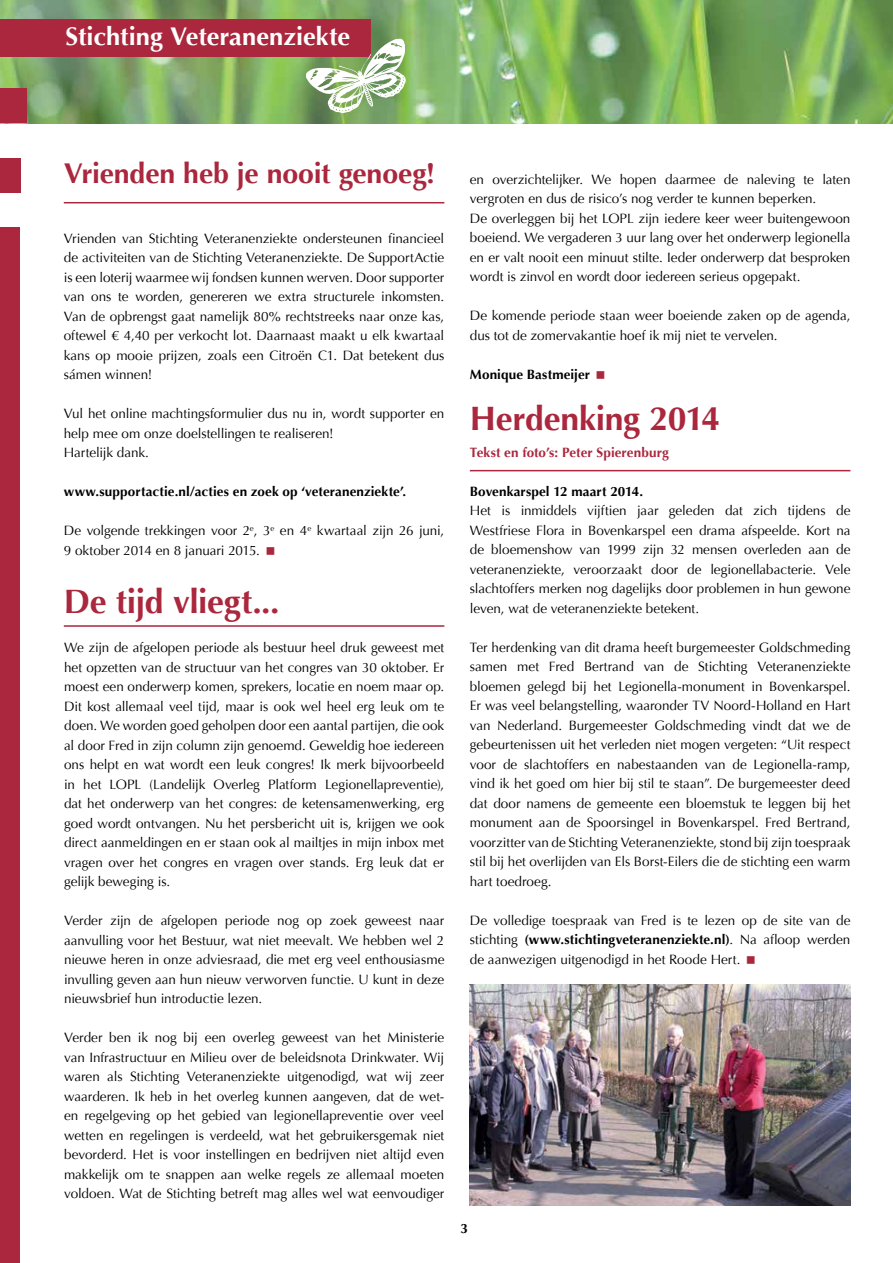
<style>
.page{position:relative;width:893px;height:1263px;background:#fff}
.page>*{position:absolute;margin:0;border:0;box-sizing:border-box;transform-origin:0 0}
.t1{font:700 33.75px "Optima";letter-spacing:-.01em;color:#aa273d}
.t2{font:700 28.5px "Optima";letter-spacing:-.005em;color:#aa273d}
.t3{font:700 25.5px "Optima";color:#fff}
.t4{font:13.5px/19.5px "Optima";color:#000;text-align:justify}
.t5{font:700 13.5px "Optima";letter-spacing:.01em;color:#000}
.t6{font:700 13.5px "Optima";letter-spacing:.005em;color:#aa273d}
.s1{font-weight:700}
</style>
<div class="page">
<div style="left:1px;top:158px;width:20px;height:35px;background:#aa273d"></div>
<div style="left:0;top:158px;width:9px;height:35px;background:#aa273d"></div>
<div style="left:0;top:227px;width:20px;height:1036px;background:#aa273d"></div>
<img style="left:0;top:0;width:893px;height:123px">
<div style="left:0;top:19px;width:370px;height:38px;background:#aa273d"></div>
<div style="left:0;top:89px;width:26px;height:34px;background:#aa273d"></div>
<svg style="left:304px;top:38px;width:102px;height:75px"></svg>
<hr style="left:470px;top:470px;width:380px;height:1px;background:#aa273d">
<hr style="left:64px;top:625px;width:380px;height:2px;background:#aa273d">
<img style="left:470px;top:985px;width:380px;height:220px">
<hr style="left:64px;top:202px;width:380px;height:1px;background:#aa273d">
<h3 class="t3" style="left:66px;top:21px;width:286px">Stichting Veteranenziekte</h3>
<h2 class="t2" style="left:64px;top:157px;width:373px">Vrienden heb je nooit genoeg!</h2>
<p class="t4" style="left:64px;top:228px;width:382px">Vrienden van Stichting Veteranenziekte ondersteunen financieel de activiteiten van de Stichting Veteranenziekte. De SupportActie is een loterij waarmee wij fondsen kunnen werven. Door supporter van ons te worden, genereren we extra structurele inkomsten.<br>Van de opbrengst gaat namelijk 80% rechtstreeks naar onze kas, oftewel € 4,40 per verkocht lot. Daarnaast maakt u elk kwartaal kans op mooie prijzen, zoals een Citroën C1. Dat betekent dus sámen winnen!</p>
<p class="t4" style="left:64px;top:404px;width:382px;text-align:left">Vul het online machtingsformulier dus nu in, wordt supporter en help mee om onze doelstellingen te realiseren!<br>Hartelijk dank.</p>
<p class="t5" style="left:64px;top:484px;width:344px">www.supportactie.nl/acties en zoek op ‘veteranenziekte’.</p>
<p class="t4" style="left:64px;top:521px;width:382px">De volgende trekkingen voor 2<sup>e</sup>, 3<sup>e</sup> en 4<sup>e</sup> kwartaal zijn 26 juni,<br>9 oktober 2014 en 8 januari 2015.</p>
<h1 class="t1" style="left:64px;top:581px;width:217px">De tijd vliegt...</h1>
<p class="t4" style="left:64px;top:638px;width:382px">We zijn de afgelopen periode als bestuur heel druk geweest met het opzetten van de structuur van het congres van 30 oktober. Er moest een onderwerp komen, sprekers, locatie en noem maar op.<br>Dit kost allemaal veel tijd, maar is ook wel heel erg leuk om te doen. We worden goed geholpen door een aantal partijen, die ook al door Fred in zijn column zijn genoemd. Geweldig hoe iedereen ons helpt en wat wordt een leuk congres! Ik merk bijvoorbeeld in het LOPL (Landelijk Overleg Platform Legionellapreventie), dat het onderwerp van het congres: de ketensamenwerking, erg goed wordt ontvangen. Nu het persbericht uit is, krijgen we ook direct aanmeldingen en er staan ook al mailtjes in mijn inbox met vragen over het congres en vragen over stands. Erg leuk dat er gelijk beweging is.</p>
<p class="t4" style="left:64px;top:911px;width:382px">Verder zijn de afgelopen periode nog op zoek geweest naar aanvulling voor het Bestuur, wat niet meevalt. We hebben wel 2 nieuwe heren in onze adviesraad, die met erg veel enthousiasme invulling geven aan hun nieuw verworven functie. U kunt in deze nieuwsbrief hun introductie lezen.</p>
<p class="t4" style="left:64px;top:1028px;width:382px">Verder ben ik nog bij een overleg geweest van het Ministerie van Infrastructuur en Milieu over de beleidsnota Drinkwater. Wij waren als Stichting Veteranenziekte uitgenodigd, wat wij zeer waarderen. Ik heb in het overleg kunnen aangeven, dat de wet&shy;en regelgeving op het gebied van legionellapreventie over veel wetten en regelingen is verdeeld, wat het gebruikersgemak niet bevorderd. Het is voor instellingen en bedrijven niet altijd even makkelijk om te snappen aan welke regels ze allemaal moeten voldoen. Wat de Stichting betreft mag alles wel wat eenvoudiger</p>
<p class="t4" style="left:470px;top:170px;width:382px;text-align:left">en overzichtelijker. We hopen daarmee de naleving te laten vergroten en dus de risico’s nog verder te kunnen beperken.<br>De overleggen bij het LOPL zijn iedere keer weer buitengewoon boeiend. We vergaderen 3 uur lang over het onderwerp legionella en er valt nooit een minuut stilte. Ieder onderwerp dat besproken wordt is zinvol en wordt door iedereen serieus opgepakt.</p>
<p class="t4" style="left:470px;top:306px;width:382px">De komende periode staan weer boeiende zaken op de agenda, dus tot de zomervakantie hoef ik mij niet te vervelen.</p>
<p class="t5" style="left:470px;top:366px;width:122px">Monique Bastmeijer</p>
<h1 class="t1" style="left:470px;top:399px;width:252px">Herdenking 2014</h1>
<p class="t6" style="left:470px;top:445px;width:201px">Tekst en foto’s: Peter Spierenburg</p>
<p class="t5" style="left:470px;top:483px;width:175px">Bovenkarspel 12 maart 2014.</p>
<p class="t4" style="left:470px;top:501px;width:382px">Het is inmiddels vijftien jaar geleden dat zich tijdens de Westfriese Flora in Bovenkarspel een drama afspeelde. Kort na de bloemenshow van 1999 zijn 32 mensen overleden aan de veteranenziekte, veroorzaakt door de legionellabacterie. Vele slachtoffers merken nog dagelijks door problemen in hun gewone leven, wat de veteranenziekte betekent.</p>
<p class="t4" style="left:470px;top:638px;width:382px">Ter herdenking van dit drama heeft burgemeester Goldschmeding samen met Fred Bertrand van de Stichting Veteranenziekte bloemen gelegd bij het Legionella-monument in Bovenkarspel.<br>Er was veel belangstelling, waaronder TV Noord-Holland en Hart van Nederland. Burgemeester Goldschmeding vindt dat we de gebeurtenissen uit het verleden niet mogen vergeten: “Uit respect voor de slachtoffers en nabestaanden van de Legionella-ramp, vind ik het goed om hier bij stil te staan”. De burgemeester deed dat door namens de gemeente een bloemstuk te leggen bij het monument aan de Spoorsingel in Bovenkarspel. Fred Bertrand, voorzitter van de Stichting Veteranenziekte, stond bij zijn toespraak stil bij het overlijden van Els Borst-Eilers die de stichting een warm hart toedroeg.</p>
<p class="t4" style="left:470px;top:911px;width:382px">De volledige toespraak van Fred is te lezen op de site van de stichting <span class="s1">(www.stichtingveteranenziekte.nl)</span>. Na afloop werden de aanwezigen uitgenodigd in het Roode Hert.</p>
<p class="t5" style="left:461px;top:1221px;width:9px">3</p>
</div>
